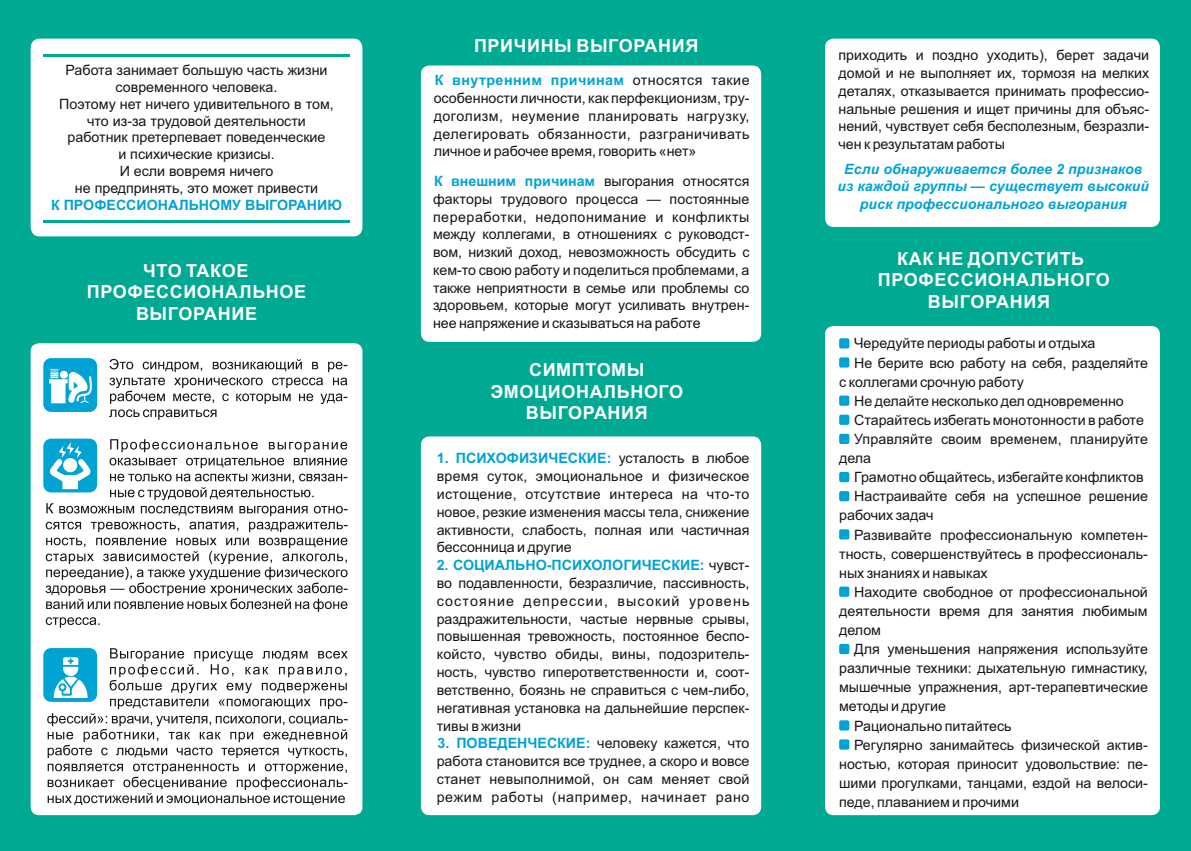
<style>
.page{position:relative;width:1191px;height:851px;background:#fff}
.page>*{position:absolute;margin:0;border:0;box-sizing:border-box;transform-origin:0 0}
.t1{font:700 18px/21.6px "Arial";letter-spacing:.035em;color:#fff;text-align:center}
.t2{font:14.25px/17.9px "Arial";color:#151616;text-align:justify}
.t3{font:italic 700 14.25px/17.9px "Arial";color:#00a3d4;text-align:center}
.t4{font:700 14.25px "Arial";color:#00a3d4}
.s1{font-weight:700;color:#00a3d4}
</style>
<div class="page">
<div style="left:0;top:0;width:1190px;height:850px;background:#00a992"></div>
<div style="left:31px;top:343px;width:331px;height:472px;background:#fff;border-radius:8px"></div>
<svg style="left:109px;top:359px;width:238px;height:61px"></svg>
<div style="left:31px;top:39px;width:331px;height:197px;background:#fff;border-radius:9px"></div>
<div style="left:825px;top:39px;width:335px;height:188px;background:#fff;border-radius:9px"></div>
<hr style="left:43px;top:54px;width:307px;height:2px;background:#00a992">
<hr style="left:43px;top:220px;width:307px;height:2px;background:#00a992">
<div style="left:421px;top:65px;width:340px;height:277px;background:#fff;border-radius:8px"></div>
<div style="left:421px;top:436px;width:340px;height:379px;background:#fff;border-radius:9px"></div>
<div style="left:825px;top:326px;width:335px;height:489px;background:#fff;border-radius:8px"></div>
<div style="left:839px;top:338px;width:10px;height:10px;background:#00a3d4;border-radius:2px"></div>
<div style="left:839px;top:357px;width:10px;height:10px;background:#00a3d4;border-radius:2px"></div>
<div style="left:839px;top:395px;width:10px;height:10px;background:#00a3d4;border-radius:2px"></div>
<div style="left:839px;top:414px;width:10px;height:11px;background:#00a3d4;border-radius:2px"></div>
<div style="left:839px;top:433px;width:10px;height:11px;background:#00a3d4;border-radius:2px"></div>
<div style="left:839px;top:472px;width:10px;height:10px;background:#00a3d4;border-radius:2px"></div>
<div style="left:839px;top:491px;width:10px;height:10px;background:#00a3d4;border-radius:2px"></div>
<div style="left:839px;top:529px;width:10px;height:10px;background:#00a3d4;border-radius:2px"></div>
<div style="left:839px;top:586px;width:10px;height:10px;background:#00a3d4;border-radius:2px"></div>
<div style="left:839px;top:643px;width:10px;height:11px;background:#00a3d4;border-radius:2px"></div>
<div style="left:839px;top:720px;width:10px;height:10px;background:#00a3d4;border-radius:2px"></div>
<div style="left:839px;top:739px;width:10px;height:10px;background:#00a3d4;border-radius:2px"></div>
<div style="left:43px;top:358px;width:54px;height:54px;background:#00a3d4;border-radius:8px"></div>
<svg style="left:49px;top:369px;width:43px;height:34px"></svg>
<div style="left:43px;top:438px;width:54px;height:54px;background:#00a3d4;border-radius:8px"></div>
<svg style="left:46px;top:439px;width:302px;height:188px"></svg>
<div style="left:43px;top:648px;width:54px;height:53px;background:#00a3d4;border-radius:8px"></div>
<svg style="left:47px;top:648px;width:301px;height:157px"></svg>
<p class="t2" style="left:59px;top:63px;width:276px;line-height:16.8px;text-align:center">Работа занимает большую часть жизни современного человека.<br>Поэтому нет ничего удивительного в том, что из-за трудовой деятельности работник претерпевает поведенческие<br>и психические кризисы.<br>И если вовремя ничего<br>не предпринять, это может привести</p>
<p class="t4" style="left:51px;top:199px;width:292px">К ПРОФЕССИОНАЛЬНОМУ ВЫГОРАНИЮ</p>
<p class="t1" style="left:87px;top:261px;width:221px">ЧТО ТАКОЕ<br>ПРОФЕССИОНАЛЬНОЕ<br>ВЫГОРАНИЕ</p>
<p class="t1" style="left:474px;top:36px;width:226px">ПРИЧИНЫ ВЫГОРАНИЯ</p>
<p class="t2" style="left:434px;top:73px;width:317px"><span class="s1">К внутренним причинам</span> относятся такие особенности личности, как перфекционизм, тру&shy;доголизм, неумение планировать нагрузку, делегировать обязанности, разграничивать личное и рабочее время, говорить «нет»</p>
<p class="t2" style="left:433px;top:174px;width:318px"><span class="s1">К внешним причинам</span> выгорания относятся факторы трудового процесса — постоянные переработки, недопонимание и конфликты между коллегами, в отношениях с руководст&shy;вом, низкий доход, невозможность обсудить с кем-то свою работу и поделиться проблемами, а также неприятности в семье или проблемы со здоровьем, которые могут усиливать внутрен&shy;нее напряжение и сказываться на работе</p>
<p class="t1" style="left:490px;top:360px;width:194px">СИМПТОМЫ<br>ЭМОЦИОНАЛЬНОГО<br>ВЫГОРАНИЯ</p>
<p class="t2" style="left:437px;top:450px;width:314px"><span class="s1">1. ПСИХОФИЗИЧЕСКИЕ:</span> усталость в любое время суток, эмоциональное и физическое истощение, отсутствие интереса на что-то новое, резкие изменения массы тела, снижение активности, слабость, полная или частичная бессонница и другие</p>
<p class="t2" style="left:437px;top:557px;width:314px"><span class="s1">2. СОЦИАЛЬНО-ПСИХОЛОГИЧЕСКИЕ:</span> чувст&shy;во подавленности, безразличие, пассивность, состояние депрессии, высокий уровень раздражительности, частые нервные срывы, повышенная тревожность, постоянное беспо&shy;койсто, чувство обиды, вины, подозритель&shy;ность, чувство гиперответственности и, соот&shy;ветственно, боязнь не справиться с чем-либо, негативная установка на дальнейшие перспек&shy;тивы в жизни</p>
<p class="t2" style="left:437px;top:735px;width:314px"><span class="s1">3. ПОВЕДЕНЧЕСКИЕ:</span> человеку кажется, что работа становится все труднее, а скоро и вовсе станет невыполнимой, он сам меняет свой режим работы (например, начинает рано</p>
<p class="t2" style="left:838px;top:47px;width:312px">приходить и поздно уходить), берет задачи домой и не выполняет их, тормозя на мелких деталях, отказывается принимать профессио&shy;нальные решения и ищет причины для объяс&shy;нений, чувствует себя бесполезным, безразли&shy;чен к результатам работы</p>
<p class="t3" style="left:837px;top:161px;width:313px">Если обнаруживается более 2 признаков из каждой группы — существует высокий риск профессионального выгорания</p>
<p class="t1" style="left:877px;top:249px;width:233px">КАК НЕ ДОПУСТИТЬ<br>ПРОФЕССИОНАЛЬНОГО<br>ВЫГОРАНИЯ</p>
<p class="t2" style="left:854px;top:336px;width:243px">Чередуйте периоды работы и отдыха</p>
<p class="t2" style="left:854px;top:355px;width:295px">Не берите всю работу на себя, разделяйте</p>
<p class="t2" style="left:839px;top:374px;width:186px">с коллегами срочную работу</p>
<p class="t2" style="left:854px;top:393px;width:271px">Не делайте несколько дел одновременно</p>
<p class="t2" style="left:854px;top:412px;width:291px">Старайтесь избегать монотонности в работе</p>
<p class="t2" style="left:854px;top:431px;width:295px">Управляйте своим временем, планируйте</p>
<p class="t2" style="left:839px;top:450px;width:34px">дела</p>
<p class="t2" style="left:854px;top:469px;width:291px">Грамотно общайтесь, избегайте конфликтов</p>
<p class="t2" style="left:854px;top:488px;width:295px">Настраивайте себя на успешное решение</p>
<p class="t2" style="left:839px;top:507px;width:96px">рабочих задач</p>
<p class="t2" style="left:854px;top:527px;width:295px">Развивайте профессиональную компетен-</p>
<p class="t2" style="left:839px;top:546px;width:310px">тность, совершенствуйтесь в профессиональ-</p>
<p class="t2" style="left:839px;top:565px;width:150px">ных знаниях и навыках</p>
<p class="t2" style="left:854px;top:584px;width:295px">Находите свободное от профессиональной</p>
<p class="t2" style="left:839px;top:603px;width:310px">деятельности время для занятия любимым</p>
<p class="t2" style="left:839px;top:622px;width:43px">делом</p>
<p class="t2" style="left:854px;top:641px;width:295px">Для уменьшения напряжения используйте</p>
<p class="t2" style="left:839px;top:660px;width:310px">различные техники: дыхательную гимнастику,</p>
<p class="t2" style="left:839px;top:679px;width:310px">мышечные упражнения, арт-терапевтические</p>
<p class="t2" style="left:839px;top:698px;width:108px">методы и другие</p>
<p class="t2" style="left:854px;top:717px;width:159px">Рационально питайтесь</p>
<p class="t2" style="left:854px;top:736px;width:295px">Регулярно занимайтесь физической актив-</p>
<p class="t2" style="left:839px;top:756px;width:310px">ностью, которая приносит удовольствие: пе-</p>
<p class="t2" style="left:839px;top:775px;width:310px">шими прогулками, танцами, ездой на велоси-</p>
<p class="t2" style="left:839px;top:794px;width:181px">педе, плаванием и прочими</p>
</div>
